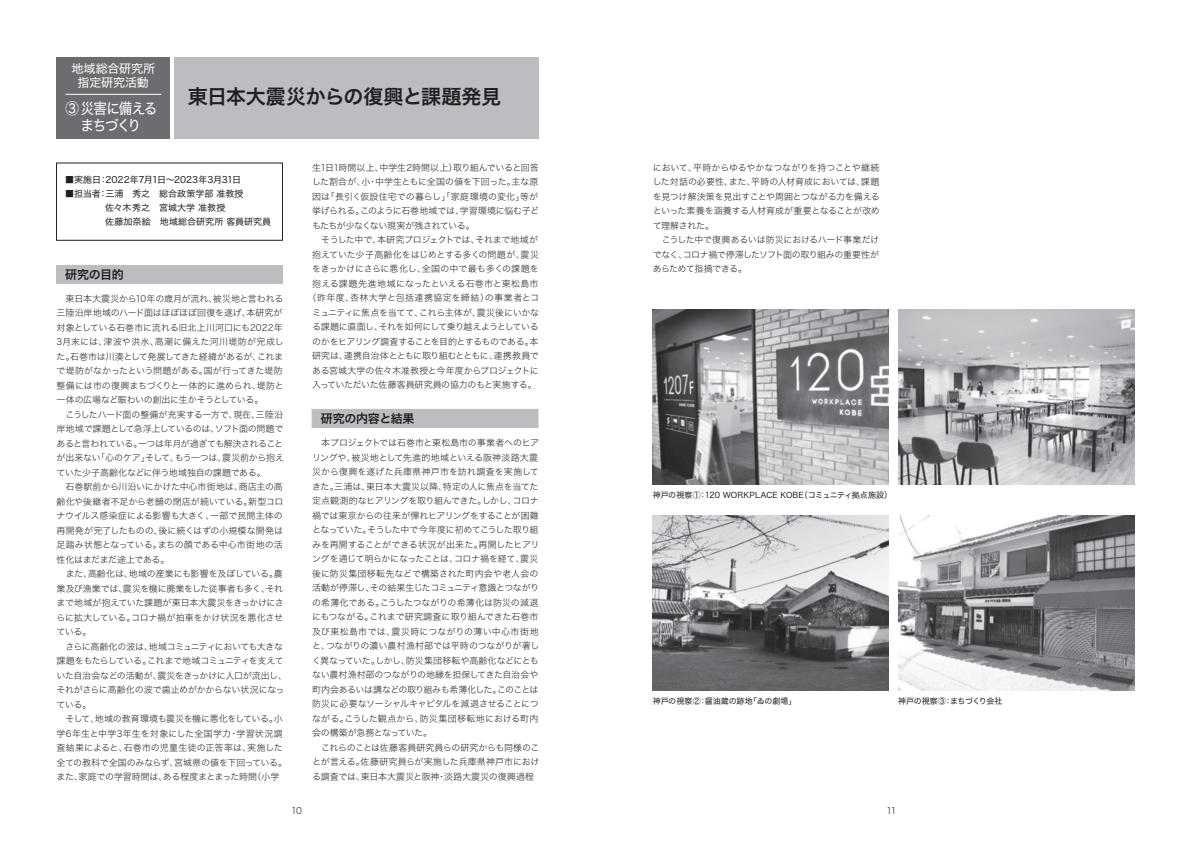
<style>
.page{position:relative;width:1191px;height:842px;background:#fff}
.page>*{position:absolute;margin:0;border:0;box-sizing:border-box;transform-origin:0 0}
.t1{font:20px "Hira Kaku Std W6";letter-spacing:-.01em;color:#231f20}
.t2{font:15px/17px "Hira Kaku Std W4";letter-spacing:-.075em;color:#fff;text-align:center;scale:.9 1}
.t3{font:12px "Hira Kaku Std W6";letter-spacing:-.015em;color:#231f20}
.t4{font:12px/14px "Hira Kaku Std W4";letter-spacing:-.01em;color:#fff;text-align:center}
.t5{font:9px/14.5px "Hira Kaku Std W2";letter-spacing:-.025em;color:#231f20}
.t6{font:9px/14px "Hira Kaku Std W4";color:#231f20}
.t7{font:9px "Hira Kaku Std W2";letter-spacing:.01em;color:#231f20}
.t8{font:9px "Hira Kaku Std W2";letter-spacing:-.045em;color:#231f20}
.t9{font:9px "Hira Kaku Std W2";letter-spacing:-.06em;color:#231f20}
.t10{font:9px "Hira Kaku Std W2";color:#231f20}
.t11{font:9px "Hira Kaku Std W2";letter-spacing:.035em;color:#231f20}
.t12{font:9px "Hira Kaku Std W2";letter-spacing:.015em;color:#231f20}
.t13{font:9px "Hira Kaku Std W2";letter-spacing:-.055em;color:#231f20}
.t14{font:8px "Hira Kaku Std W4";color:#231f20}
.t15{font:8px "Hira Kaku Std W4";letter-spacing:-.045em;color:#231f20}
.s1{font-family:"Koz Go Pr 6 N"}
</style>
<div class="page">
<div style="left:174px;top:57px;width:364px;height:82px;background:#bcbdc0"></div>
<div style="left:56px;top:163px;width:227px;height:78px;border:1px solid #231f20"></div>
<div style="left:56px;top:265px;width:227px;height:19px;background:#bcbdc0"></div>
<div style="left:312px;top:409px;width:226px;height:19px;background:#bcbdc0"></div>
<img style="left:653px;top:309px;width:236px;height:175px">
<img style="left:898px;top:309px;width:236px;height:175px">
<img style="left:653px;top:516px;width:236px;height:175px">
<img style="left:898px;top:516px;width:236px;height:175px">
<div style="left:57px;top:57px;width:113px;height:82px;background:#6c6d70"></div>
<hr style="left:66px;top:94px;width:95px;height:1px;background:#fff">
<h3 class="t4" style="left:71px;top:62px;width:85px">地域総合研究所指定研究活動</h3>
<h2 class="t2" style="left:66px;top:100px;width:103px">③ 災害に備えるまちづくり</h2>
<h1 class="t1" style="left:188px;top:81px;width:315px">東日本大震災からの復興と課題発見</h1>
<p class="t6" style="left:65px;top:173px;width:177px"><span class="s1">■</span>実施日：2022年7月1日～2023年3月31日</p>
<p class="t6" style="left:65px;top:187px;width:207px"><span class="s1">■</span>担当者：三浦　秀之　総合政策学部 准教授<br>　　　　佐々木秀之　宮城大学 准教授<br>　　　　佐藤加奈絵　地域総合研究所 客員研究員</p>
<h3 class="t3" style="left:65px;top:265px;width:60px">研究の目的</h3>
<p class="t5" style="left:57px;top:291px;width:232px">　東日本大震災から10年の歳月が流れ、被災地と言われる三陸沿岸地域のハード面はほぼほぼ回復を遂げ、本研究が対象としている石巻市に流れる旧北上川河口にも2022年<br>3月末には、津波や洪水、高潮に備えた河川堤防が完成した。石巻市は川湊として発展してきた経緯があるが、これまで堤防がなかったという問題がある。国が行ってきた堤防整備には市の復興まちづくりと一体的に進められ、堤防と一体の広場など賑わいの創出に生かそうとしている。<br>　こうしたハード面の整備が充実する一方で、現在、三陸沿岸地域で課題として急浮上しているのは、ソフト面の問題であると言われている。一つは年月が過ぎても解決されることが出来ない「心のケア」そして、もう一つは、震災前から抱えていた少子高齢化などに伴う地域独自の課題である。<br>　石巻駅前から川沿いにかけた中心市街地は、商店主の高齢化や後継者不足から老舗の閉店が続いている。新型コロナウイルス感染症による影響も大きく、一部で民間主体の再開発が完了したものの、後に続くはずの小規模な開発は足踏み状態となっている。まちの顔である中心市街地の活性化はまだまだ途上である。<br>　また、高齢化は、地域の産業にも影響を及ぼしている。農業及び漁業では、震災を機に廃業をした従事者も多く、それまで地域が抱えていた課題が東日本大震災をきっかけにさらに拡大している。コロナ禍が拍車をかけ状況を悪化させている。<br>　さらに高齢化の波は、地域コミュニティにおいても大きな課題をもたらしている。これまで地域コミュニティを支えていた自治会などの活動が、震災をきっかけに人口が流出し、それがさらに高齢化の波で歯止めがかからない状況になっている。<br>　そして、地域の教育環境も震災を機に悪化をしている。小学6年生と中学3年生を対象にした全国学力・学習状況調査結果によると、石巻市の児童生徒の正答率は、実施した全ての教科で全国のみならず、宮城県の値を下回っている。また、家庭での学習時間は、ある程度まとまった時間（小学</p>
<p class="t5" style="left:312px;top:160px;width:228px">生1日1時間以上、中学生2時間以上）取り組んでいると回答</p>
<p class="t5" style="left:312px;top:175px;width:228px">した割合が、小・中学生ともに全国の値を下回った。主な原</p>
<p class="t7" style="left:312px;top:190px;width:228px">因は「長引く仮設住宅での暮らし」「家庭環境の変化」等が</p>
<p class="t5" style="left:312px;top:204px;width:229px">挙げられる。このように石巻地域では、学習環境に悩む子ど</p>
<p class="t13" style="left:312px;top:219px;width:164px">もたちが少なくない現実が残されている。</p>
<p class="t5" style="left:312px;top:233px;width:228px">　そうした中で、本研究プロジェクトでは、それまで地域が</p>
<p class="t5" style="left:312px;top:247px;width:228px">抱えていた少子高齢化をはじめとする多くの問題が、震災</p>
<p class="t10" style="left:312px;top:262px;width:228px">をきっかけにさらに悪化し、全国の中で最も多くの課題を</p>
<p class="t12" style="left:312px;top:277px;width:228px">抱える課題先進地域になったといえる石巻市と東松島市</p>
<p class="t11" style="left:307px;top:291px;width:233px">（昨年度、杏林大学と包括連携協定を締結）の事業者とコ</p>
<p class="t5" style="left:312px;top:305px;width:229px">ミュニティに焦点を当てて、これら主体が、震災後にいかな</p>
<p class="t8" style="left:312px;top:320px;width:228px">る課題に直面し、それを如何にして乗り越えようとしている</p>
<p class="t9" style="left:312px;top:335px;width:228px">のかをヒアリング調査することを目的とするものである。本</p>
<p class="t5" style="left:312px;top:349px;width:228px">研究は、連携自治体とともに取り組むとともに、連携教員で</p>
<p class="t5" style="left:312px;top:363px;width:228px">ある宮城大学の佐々木准教授と今年度からプロジェクトに</p>
<p class="t5" style="left:312px;top:378px;width:226px">入っていただいた佐藤客員研究員の協力のもと実施する。</p>
<h3 class="t3" style="left:321px;top:409px;width:95px">研究の内容と結果</h3>
<p class="t5" style="left:312px;top:436px;width:229px">　本プロジェクトでは石巻市と東松島市の事業者へのヒアリングや、被災地として先進的地域といえる阪神淡路大震災から復興を遂げた兵庫県神戸市を訪れ調査を実施してきた。三浦は、東日本大震災以降、特定の人に焦点を当てた定点観測的なヒアリングを取り組んできた。しかし、コロナ禍では東京からの往来が憚れヒアリングをすることが困難となっていた。そうした中で今年度に初めてこうした取り組みを再開することができる状況が出来た。再開したヒアリングを通じて明らかになったことは、コロナ禍を経て、震災後に防災集団移転先などで構築された町内会や老人会の活動が停滞し、その結果生じたコミュニティ意識とつながりの希薄化である。こうしたつながりの希薄化は防災の減退にもつながる。これまで研究調査に取り組んできた石巻市及び東松島市では、震災時につながりの薄い中心市街地と、つながりの濃い農村漁村部では平時のつながりが著しく異なっていた。しかし、防災集団移転や高齢化などにともない農村漁村部のつながりの地縁を担保してきた自治会や町内会あるいは講などの取り組みも希薄化した。このことは防災に必要なソーシャルキャピタルを減退させることにつながる。こうした観点から、防災集団移転地における町内会の構築が急務となっていた。<br>　これらのことは佐藤客員研究員らの研究からも同様のことが言える。佐藤研究員らが実施した兵庫県神戸市における調査では、東日本大震災と阪神・淡路大震災の復興過程</p>
<p class="t5" style="left:653px;top:160px;width:229px">において、平時からゆるやかなつながりを持つことや継続した対話の必要性、また、平時の人材育成においては、課題を見つけ解決策を見出すことや周囲とつながる力を備えるといった素養を涵養する人材育成が重要となることが改めて理解された。<br>　こうした中で復興あるいは防災におけるハード事業だけでなく、コロナ禍で停滞したソフト面の取り組みの重要性があらためて指摘できる。</p>
<p class="t14" style="left:653px;top:488px;width:241px">神戸の視察①：120 WORKPLACE KOBE（コミュニティ拠点施設）</p>
<p class="t14" style="left:653px;top:695px;width:145px">神戸の視察②：醤油蔵の跡地「ゐの劇場」</p>
<p class="t15" style="left:898px;top:695px;width:106px">神戸の視察③：まちづくり会社</p>
<p class="t5" style="left:291px;top:803px;width:12px">10</p>
<p class="t5" style="left:886px;top:803px;width:12px">11</p>
</div>
